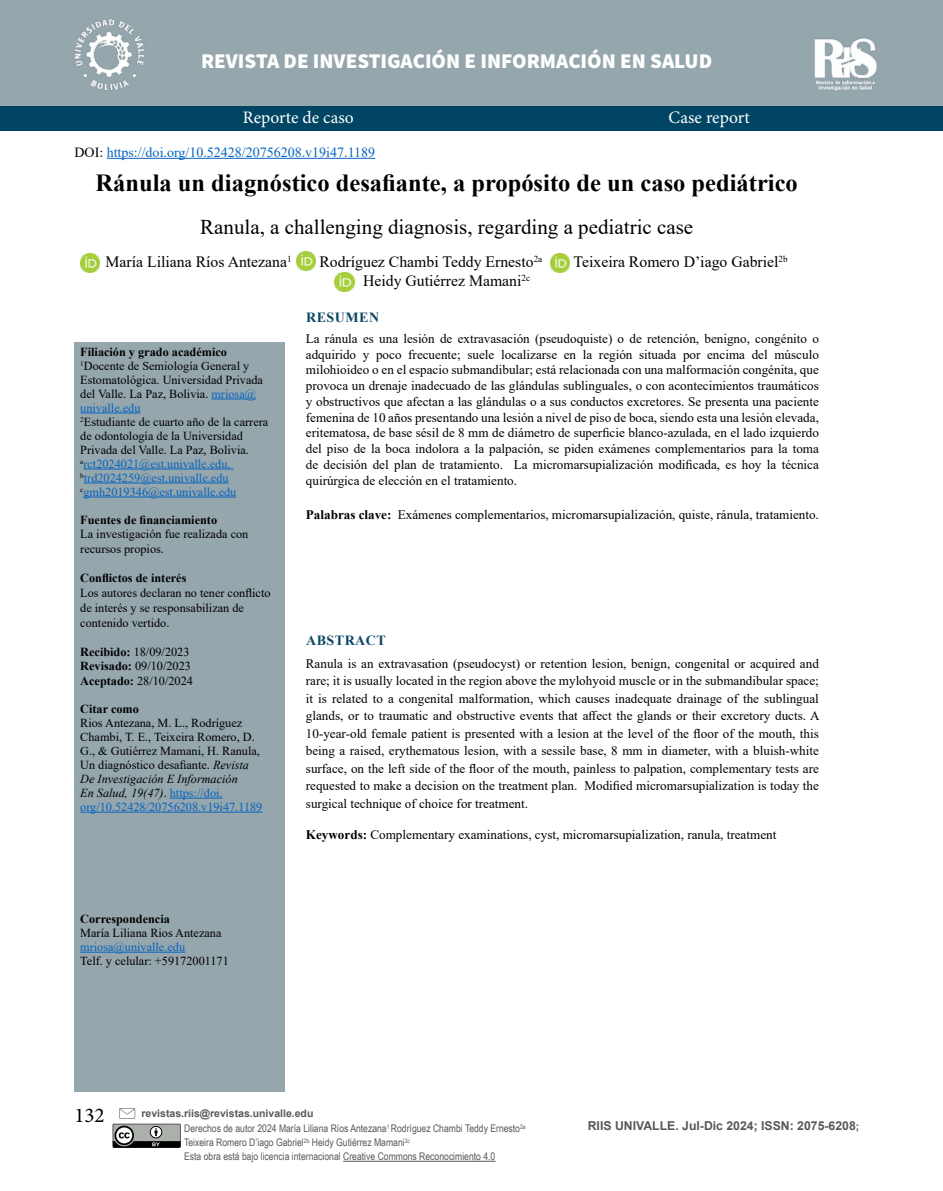
<style>
.page{position:relative;width:943px;height:1191px;background:#fff}
.page>*{position:absolute;margin:0;border:0;box-sizing:border-box;transform-origin:0 0}
.t1{font:700 24.5px "Times New Roman";color:#000}
.t2{font:21px "Times New Roman";color:#000}
.t3{font:900 21px "Source Sans Pro";color:#fff}
.t4{font:21px "Minion Pro";color:#000}
.t5{font:17.5px "Minion Pro";color:#fff}
.t6{font:15.75px "Times New Roman";color:#000}
.t7{font:14px "Times New Roman";color:#0563c1}
.t8{font:700 14px "Times New Roman";letter-spacing:.035em;color:#094663}
.t9{font:13.12px/15.8px "Times New Roman";color:#000;text-align:justify}
.t10{font:12.25px/14px "Times New Roman";color:#000}
.t11{font:700 12.25px "Arial";color:#585856}
.t12{font:700 12.25px "Times New Roman";color:#000}
.t13{font:12.25px "Times New Roman";color:#0563c1}
.t14{font:10.5px/14px "Arial Narrow";color:#585856}
.t15{font:700 10.5px "Arial";color:#585856}
.s1{color:#000}
.s2{font-weight:700}
.s3{color:#0563c1}
.s4{font-style:italic}
.s5{font-size:10.5px}
</style>
<div class="page">
<hr style="left:107px;top:158px;width:268px;height:1px;background:#0563c1">
<div style="left:0;top:0;width:943px;height:125px;background:#95a6ac"></div>
<div style="left:0;top:107px;width:943px;height:24px;background:#004563"></div>
<img style="left:75px;top:19px;width:69px;height:72px">
<img style="left:814px;top:38px;width:63px;height:53px">
<hr style="left:343px;top:1160px;width:152px;height:1px;background:#585856">
<svg style="left:113px;top:1108px;width:68px;height:39px"></svg>
<img style="left:80px;top:253px;width:20px;height:20px">
<img style="left:296px;top:251px;width:19px;height:20px">
<img style="left:335px;top:272px;width:19px;height:19px">
<img style="left:550px;top:253px;width:19px;height:20px">
<div style="left:74px;top:342px;width:211px;height:749px;background:#95a6ac"></div>
<hr style="left:211px;top:399px;width:45px;height:1px;background:#0563c1">
<hr style="left:80px;top:413px;width:60px;height:1px;background:#0563c1">
<hr style="left:83px;top:469px;width:150px;height:1px;background:#0563c1">
<hr style="left:84px;top:483px;width:144px;height:1px;background:#0563c1">
<hr style="left:83px;top:497px;width:153px;height:1px;background:#0563c1">
<hr style="left:170px;top:798px;width:52px;height:1px;background:#0563c1">
<hr style="left:80px;top:812px;width:182px;height:1px;background:#0563c1">
<hr style="left:80px;top:952px;width:105px;height:1px;background:#0563c1">
<h2 class="t3" style="left:201px;top:47px;width:512px">REVISTA DE INVESTIGACIÓN E INFORMACIÓN EN SALUD</h2>
<h3 class="t5" style="left:243px;top:106px;width:112px">Reporte de caso</h3>
<h3 class="t5" style="left:668px;top:106px;width:83px">Case report</h3>
<p class="t7" style="left:74px;top:142px;width:302px"><span class="s1">DOI:</span> https://doi.org/10.52428/20756208.v19i47.1189</p>
<h1 class="t1" style="left:95px;top:165px;width:703px">Ránula un diagnóstico desafiante, a propósito de un caso pediátrico</h1>
<h2 class="t2" style="left:200px;top:212px;width:494px">Ranula, a challenging diagnosis, regarding a pediatric case</h2>
<p class="t6" style="left:106px;top:251px;width:188px">María Liliana Ríos Antezana<sup>1</sup></p>
<p class="t6" style="left:319px;top:251px;width:224px">Rodríguez Chambi Teddy Ernesto<sup>2a</sup></p>
<p class="t6" style="left:573px;top:251px;width:216px">Teixeira Romero D’iago Gabriel<sup>2b</sup></p>
<p class="t6" style="left:363px;top:270px;width:168px">Heidy Gutiérrez Mamani<sup>2c</sup></p>
<p class="t10" style="left:80px;top:344px;width:189px"><span class="s2">Filiación y grado académico<br></span><sup>1</sup>Docente de Semiología General y<br>Estomatológica. Universidad Privada del Valle. La Paz, Bolivia. <span class="s3">mriosa@ univalle.edu<br></span><sup>2</sup>Estudiante de cuarto año de la carrera de odontología de la Universidad<br>Privada del Valle. La Paz, Bolivia. <sup>a</sup><span class="s3">rct2024021@est.univalle.edu. </span><sup>b</sup><span class="s3">trd2024259@est.univalle.edu </span><sup>c</sup><span class="s3">gmh2019346@est.univalle.edu</span></p>
<p class="t12" style="left:80px;top:511px;width:138px">Fuentes de financiamiento</p>
<p class="t10" style="left:80px;top:526px;width:170px;line-height:14.9px">La investigación fue realizada con recursos propios.</p>
<p class="t12" style="left:80px;top:569px;width:108px">Conflictos de interés</p>
<p class="t10" style="left:80px;top:585px;width:192px;line-height:14.9px">Los autores declaran no tener conflicto de interés y se responsabilizan de contenido vertido.</p>
<p class="t10" style="left:80px;top:644px;width:114px"><span class="s2">Recibido:</span> 18/09/2023<br><span class="s2">Revisado:</span> 09/10/2023<br><span class="s2">Aceptado:</span> 28/10/2024</p>
<p class="t12" style="left:80px;top:700px;width:60px">Citar como</p>
<p class="t10" style="left:80px;top:715px;width:184px">Rios Antezana, M. L., Rodríguez Chambi, T. E., Teixeira Romero, D.<br>G., &amp; Gutiérrez Mamani, H. Ranula, Un diagnóstico desafiante. <span class="s4">Revista De Investigación E Información<br>En Salud, 19(47)</span>. <span class="s3">https://doi. org/10.52428/20756208.v19i47.1189</span></p>
<p class="t12" style="left:80px;top:910px;width:91px">Correspondencia</p>
<p class="t10" style="left:80px;top:925px;width:143px">María Liliana Rios Antezana</p>
<p class="t13" style="left:80px;top:938px;width:106px">mriosa@univalle.edu</p>
<p class="t10" style="left:80px;top:953px;width:150px">Telf. y celular: +59172001171</p>
<p class="t8" style="left:306px;top:307px;width:74px">RESUMEN</p>
<p class="t9" style="left:306px;top:330px;width:514px">La ránula es una lesión de extravasación (pseudoquiste) o de retención, benigno, congénito o adquirido y poco frecuente; suele localizarse en la región situada por encima del músculo milohioideo o en el espacio submandibular; está relacionada con una malformación congénita, que provoca un drenaje inadecuado de las glándulas sublinguales, o con acontecimientos traumáticos y obstructivos que afectan a las glándulas o a sus conductos excretores. Se presenta una paciente femenina de 10 años presentando una lesión a nivel de piso de boca, siendo esta una lesión elevada, eritematosa, de base sésil de 8 mm de diámetro de superficie blanco-azulada, en el lado izquierdo del piso de la boca indolora a la palpación, se piden exámenes complementarios para la toma de decisión del plan de tratamiento. La micromarsupialización modificada, es hoy la técnica quirúrgica de elección en el tratamiento.</p>
<p class="t9" style="left:306px;top:507px;width:514px"><span class="s2">Palabras clave:</span> Exámenes complementarios, micromarsupialización, quiste, ránula, tratamiento.</p>
<p class="t8" style="left:306px;top:630px;width:81px">ABSTRACT</p>
<p class="t9" style="left:306px;top:654px;width:515px;line-height:17.5px">Ranula is an extravasation (pseudocyst) or retention lesion, benign, congenital or acquired and rare; it is usually located in the region above the mylohyoid muscle or in the submandibular space; it is related to a congenital malformation, which causes inadequate drainage of the sublingual glands, or to traumatic and obstructive events that affect the glands or their excretory ducts. A 10-year-old female patient is presented with a lesion at the level of the floor of the mouth, this being a raised, erythematous lesion, with a sessile base, 8 mm in diameter, with a bluish-white surface, on the left side of the floor of the mouth, painless to palpation, complementary tests are requested to make a decision on the treatment plan. Modified micromarsupialization is today the surgical technique of choice for treatment.</p>
<p class="t9" style="left:306px;top:826px;width:472px"><span class="s2">Keywords:</span> Complementary examinations, cyst, micromarsupialization, ranula, treatment</p>
<h2 class="t4" style="left:74px;top:1101px;width:32px">132</h2>
<p class="t11" style="left:508px;top:1111px;width:312px">RIIS UNIVALLE. Jul-Dic 19(47), 2024; ISSN: 2075-6208</p>
<p class="t15" style="left:141px;top:1106px;width:173px">revistas.riis@revistas.univalle.edu</p>
<p class="t14" style="left:184px;top:1121px;width:343px">Derechos de autor 2024 María Liliana Ríos Antezana<sup>1</sup> Rodríguez Chambi Teddy Ernesto<sup>2a<br></sup>Teixeira Romero D’iago Gabriel<sup>2b</sup> Heidy Gutiérrez Mamani<sup>2c<br></sup>Esta obra está bajo licencia internacional Creative Commons Reconocimiento 4.0</p>
<p class="t11" style="left:587px;top:1116px;width:273px">RIIS UNIVALLE. Jul-Dic 2024; ISSN: 2075-6208<span class="s5">;</span></p>
</div>
